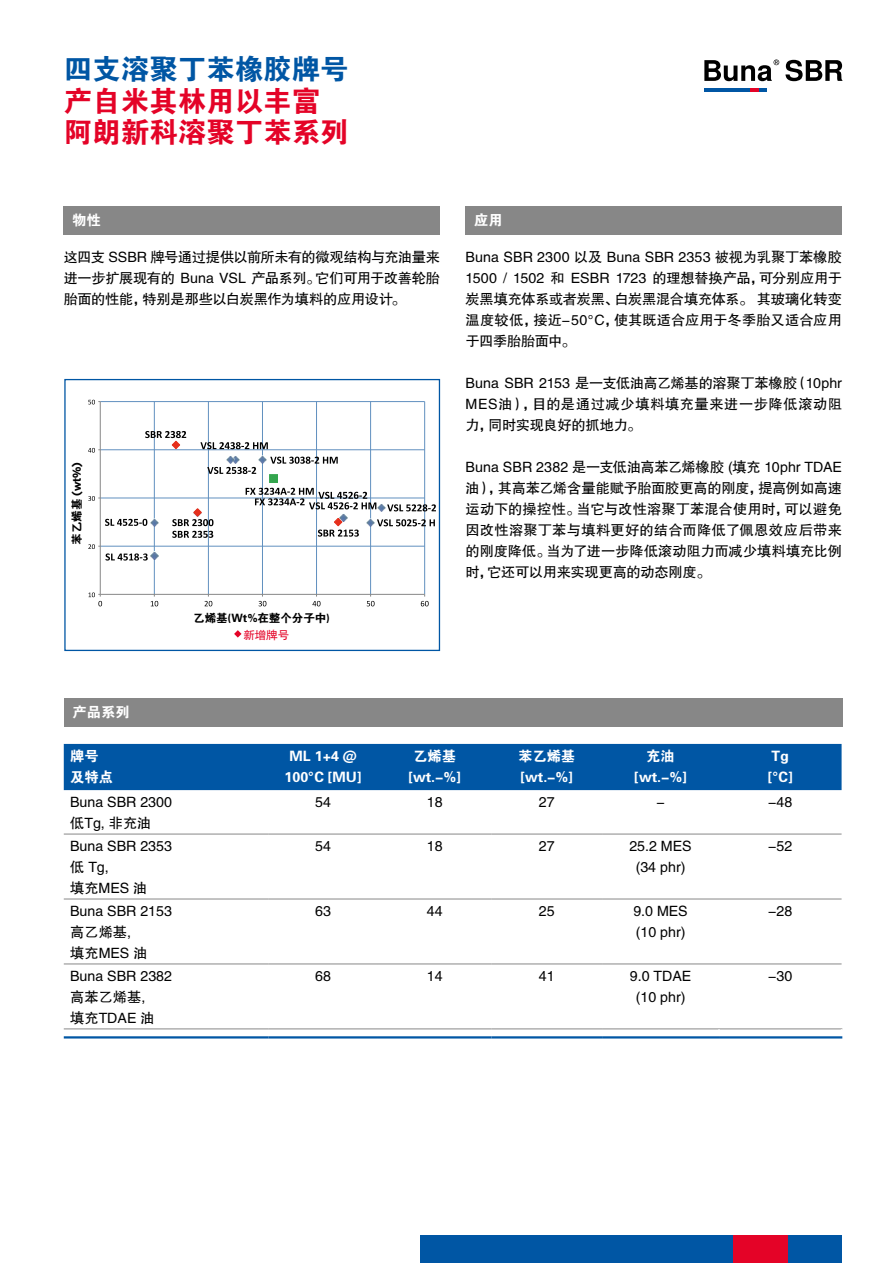
<style>
.page{position:relative;width:893px;height:1263px;background:#fff}
.page>*{position:absolute;margin:0;border:0;box-sizing:border-box;transform-origin:0 0}
.t1{font:28.5px/31.5px "FZDHTK GBK1 0";color:#e40327}
.t2{font:28.5px "FZDHTK GBK1 0";color:#0056a4}
.t3{font:14.25px/21px "FZHTJW GB1 0";color:#000}
.t4{font:14.25px/21px "FZDHTK GBK1 0";color:#fff}
.t5{font:11.4px "FZDHTK GBK1 0";color:#000}
.t6{font:700 11.4px "Lanxess";color:#000}
.t7{font:11.4px "FZHTJW GB1 0";color:#e40327}
.s1{font-family:"FZDHTK GBK1 0";font-weight:400}
</style>
<div class="page">
<div style="left:64px;top:379px;width:376px;height:272px;border:1px solid #0056a4"></div>
<div style="left:64px;top:206px;width:376px;height:28px;background:#878787"></div>
<div style="left:466px;top:206px;width:376px;height:28px;background:#878787"></div>
<div style="left:64px;top:744px;width:778px;height:46px;background:#0056a4"></div>
<hr style="left:64px;top:899px;width:204px;height:1px;background:#878787">
<hr style="left:268px;top:899px;width:110px;height:1px;background:#878787">
<hr style="left:378px;top:899px;width:113px;height:1px;background:#878787">
<hr style="left:491px;top:899px;width:111px;height:1px;background:#878787">
<hr style="left:602px;top:899px;width:117px;height:1px;background:#878787">
<hr style="left:719px;top:899px;width:123px;height:1px;background:#878787">
<hr style="left:64px;top:964px;width:204px;height:1px;background:#878787">
<hr style="left:268px;top:964px;width:110px;height:1px;background:#878787">
<hr style="left:378px;top:964px;width:113px;height:1px;background:#878787">
<hr style="left:491px;top:964px;width:111px;height:1px;background:#878787">
<hr style="left:602px;top:964px;width:117px;height:1px;background:#878787">
<hr style="left:719px;top:964px;width:123px;height:1px;background:#878787">
<hr style="left:64px;top:1028px;width:204px;height:1px;background:#878787">
<hr style="left:268px;top:1028px;width:110px;height:1px;background:#878787">
<hr style="left:378px;top:1028px;width:113px;height:1px;background:#878787">
<hr style="left:491px;top:1028px;width:111px;height:1px;background:#878787">
<hr style="left:602px;top:1028px;width:117px;height:1px;background:#878787">
<hr style="left:719px;top:1028px;width:123px;height:1px;background:#878787">
<hr style="left:64px;top:1036px;width:204px;height:2px;background:#0056a4">
<hr style="left:268px;top:1036px;width:110px;height:2px;background:#0056a4">
<hr style="left:378px;top:1036px;width:113px;height:2px;background:#0056a4">
<hr style="left:491px;top:1036px;width:111px;height:2px;background:#0056a4">
<hr style="left:602px;top:1036px;width:117px;height:2px;background:#0056a4">
<hr style="left:719px;top:1036px;width:123px;height:2px;background:#0056a4">
<hr style="left:64px;top:834px;width:204px;height:1px;background:#878787">
<hr style="left:268px;top:834px;width:110px;height:1px;background:#878787">
<hr style="left:378px;top:834px;width:113px;height:1px;background:#878787">
<hr style="left:491px;top:834px;width:111px;height:1px;background:#878787">
<hr style="left:602px;top:834px;width:117px;height:1px;background:#878787">
<hr style="left:719px;top:834px;width:123px;height:1px;background:#878787">
<div style="left:64px;top:698px;width:778px;height:28px;background:#878787"></div>
<div style="left:420px;top:1236px;width:422px;height:27px;background:#0056a4"></div>
<div style="left:734px;top:1236px;width:54px;height:27px;background:#e40327"></div>
<svg style="left:234px;top:630px;width:8px;height:8px"></svg>
<hr style="left:100px;top:546px;width:325px;height:1px;background:#6190bf">
<hr style="left:100px;top:498px;width:325px;height:1px;background:#6190bf">
<hr style="left:100px;top:449px;width:325px;height:1px;background:#6190bf">
<hr style="left:100px;top:401px;width:325px;height:1px;background:#6190bf">
<hr style="left:154px;top:402px;width:1px;height:192px;background:#6190bf">
<hr style="left:208px;top:402px;width:1px;height:192px;background:#6190bf">
<hr style="left:262px;top:402px;width:1px;height:192px;background:#6190bf">
<hr style="left:316px;top:402px;width:1px;height:192px;background:#6190bf">
<hr style="left:370px;top:402px;width:1px;height:192px;background:#6190bf">
<hr style="left:424px;top:402px;width:1px;height:192px;background:#6190bf">
<hr style="left:100px;top:402px;width:1px;height:192px;background:#878787">
<hr style="left:100px;top:594px;width:325px;height:1px;background:#878787">
<svg style="left:200px;top:442px;width:68px;height:7px"></svg>
<svg style="left:105px;top:518px;width:53px;height:8px"></svg>
<svg style="left:106px;top:552px;width:52px;height:9px"></svg>
<svg style="left:145px;top:431px;width:41px;height:18px"></svg>
<svg style="left:172px;top:455px;width:264px;height:83px"></svg>
<svg style="left:88px;top:544px;width:12px;height:5px"></svg>
<svg style="left:88px;top:496px;width:12px;height:5px"></svg>
<svg style="left:88px;top:448px;width:12px;height:5px"></svg>
<svg style="left:88px;top:400px;width:12px;height:4px"></svg>
<svg style="left:89px;top:592px;width:13px;height:14px"></svg>
<svg style="left:151px;top:594px;width:7px;height:12px"></svg>
<svg style="left:205px;top:594px;width:7px;height:12px"></svg>
<svg style="left:259px;top:594px;width:7px;height:12px"></svg>
<svg style="left:312px;top:594px;width:9px;height:12px"></svg>
<svg style="left:367px;top:594px;width:8px;height:12px"></svg>
<svg style="left:421px;top:594px;width:8px;height:12px"></svg>
<hr style="left:704px;top:88px;width:63px;height:4px;background:#0056a4">
<svg style="left:751px;top:88px;width:8px;height:4px"></svg>
<svg style="left:704px;top:60px;width:138px;height:21px"></svg>
<h1 class="t2" style="left:64px;top:54px;width:286px">四支溶聚丁苯橡胶牌号</h1>
<h1 class="t1" style="left:64px;top:86px;width:286px">产自米其林用以丰富阿朗新科溶聚丁苯系列</h1>
<p class="t4" style="left:72px;top:210px;width:30px">物性</p>
<p class="t4" style="left:474px;top:210px;width:30px">应用</p>
<p class="t3" style="left:64px;top:247px;width:378px;text-align:justify">这四支 SSBR 牌号通过提供以前所未有的微观结构与充油量来进一步扩展现有的 Buna VSL 产品系列。它们可用于改善轮胎胎面的性能，特别是那些以白炭黑作为填料的应用设计。</p>
<p class="t3" style="left:466px;top:247px;width:378px;text-align:justify">Buna SBR 2300 以及 Buna SBR 2353 被视为乳聚丁苯橡胶1500 / 1502 和 ESBR 1723 的理想替换产品，可分别应用于炭黑填充体系或者炭黑、白炭黑混合填充体系。 其玻璃化转变温度较低，接近-50°C，使其既适合应用于冬季胎又适合应用于四季胎胎面中。</p>
<p class="t3" style="left:466px;top:373px;width:378px;text-align:justify">Buna SBR 2153 是一支低油高乙烯基的溶聚丁苯橡胶（10phr MES油），目的是通过减少填料填充量来进一步降低滚动阻力，同时实现良好的抓地力。</p>
<p class="t3" style="left:466px;top:457px;width:378px;text-align:justify">Buna SBR 2382 是一支低油高苯乙烯橡胶 (填充 10phr TDAE油），其高苯乙烯含量能赋予胎面胶更高的刚度，提高例如高速运动下的操控性。当它与改性溶聚丁苯混合使用时，可以避免因改性溶聚丁苯与填料更好的结合而降低了佩恩效应后带来的刚度降低。当为了进一步降低滚动阻力而减少填料填充比例时，它还可以用来实现更高的动态刚度。</p>
<p class="t6" style="left:70px;top:545px;width:84px;rotate:-90deg"><span class="s1">苯乙烯基</span> (wt%)</p>
<p class="t5" style="left:193px;top:612px;width:138px">乙烯基(Wt%在整个分子中)</p>
<p class="t4" style="left:73px;top:702px;width:58px">产品系列</p>
<p class="t7" style="left:243px;top:629px;width:47px">新增牌号</p>
<p class="t4" style="left:70px;top:745px;width:44px">牌号及特点</p>
<p class="t4" style="left:285px;top:745px;width:79px;text-align:center">ML 1+4 @<br>100°C [MU]</p>
<p class="t4" style="left:408px;top:745px;width:54px;text-align:center">乙烯基[wt.-%]</p>
<p class="t4" style="left:518px;top:745px;width:58px">苯乙烯基[wt.-%]</p>
<p class="t4" style="left:634px;top:745px;width:54px;text-align:center">充油[wt.-%]</p>
<p class="t4" style="left:768px;top:745px;width:26px">Tg [°C]</p>
<p class="t3" style="left:70px;top:791px;width:103px">Buna SBR 2300低Tg, 非充油</p>
<p class="t3" style="left:315px;top:791px;width:17px">54</p>
<p class="t3" style="left:427px;top:791px;width:17px">18</p>
<p class="t3" style="left:539px;top:791px;width:17px">27</p>
<p class="t3" style="left:656px;top:791px;width:10px">-</p>
<p class="t3" style="left:768px;top:791px;width:26px">-48</p>
<p class="t3" style="left:70px;top:835px;width:103px">Buna SBR 2353低 Tg,<br>填充MES 油</p>
<p class="t3" style="left:315px;top:835px;width:17px">54</p>
<p class="t3" style="left:427px;top:835px;width:17px">18</p>
<p class="t3" style="left:539px;top:835px;width:17px">27</p>
<p class="t3" style="left:629px;top:835px;width:64px;text-align:center">25.2 MES (34 phr)</p>
<p class="t3" style="left:768px;top:835px;width:26px">-52</p>
<p class="t3" style="left:70px;top:900px;width:103px">Buna SBR 2153高乙烯基,<br>填充MES 油</p>
<p class="t3" style="left:315px;top:900px;width:17px">63</p>
<p class="t3" style="left:427px;top:900px;width:17px">44</p>
<p class="t3" style="left:539px;top:900px;width:17px">25</p>
<p class="t3" style="left:633px;top:900px;width:56px">9.0 MES (10 phr)</p>
<p class="t3" style="left:768px;top:900px;width:26px">-28</p>
<p class="t3" style="left:70px;top:965px;width:103px">Buna SBR 2382高苯乙烯基,<br>填充TDAE 油</p>
<p class="t3" style="left:315px;top:965px;width:17px">68</p>
<p class="t3" style="left:427px;top:965px;width:17px">14</p>
<p class="t3" style="left:539px;top:965px;width:17px">41</p>
<p class="t3" style="left:630px;top:965px;width:63px;text-align:center">9.0 TDAE (10 phr)</p>
<p class="t3" style="left:768px;top:965px;width:26px">-30</p>
</div>
